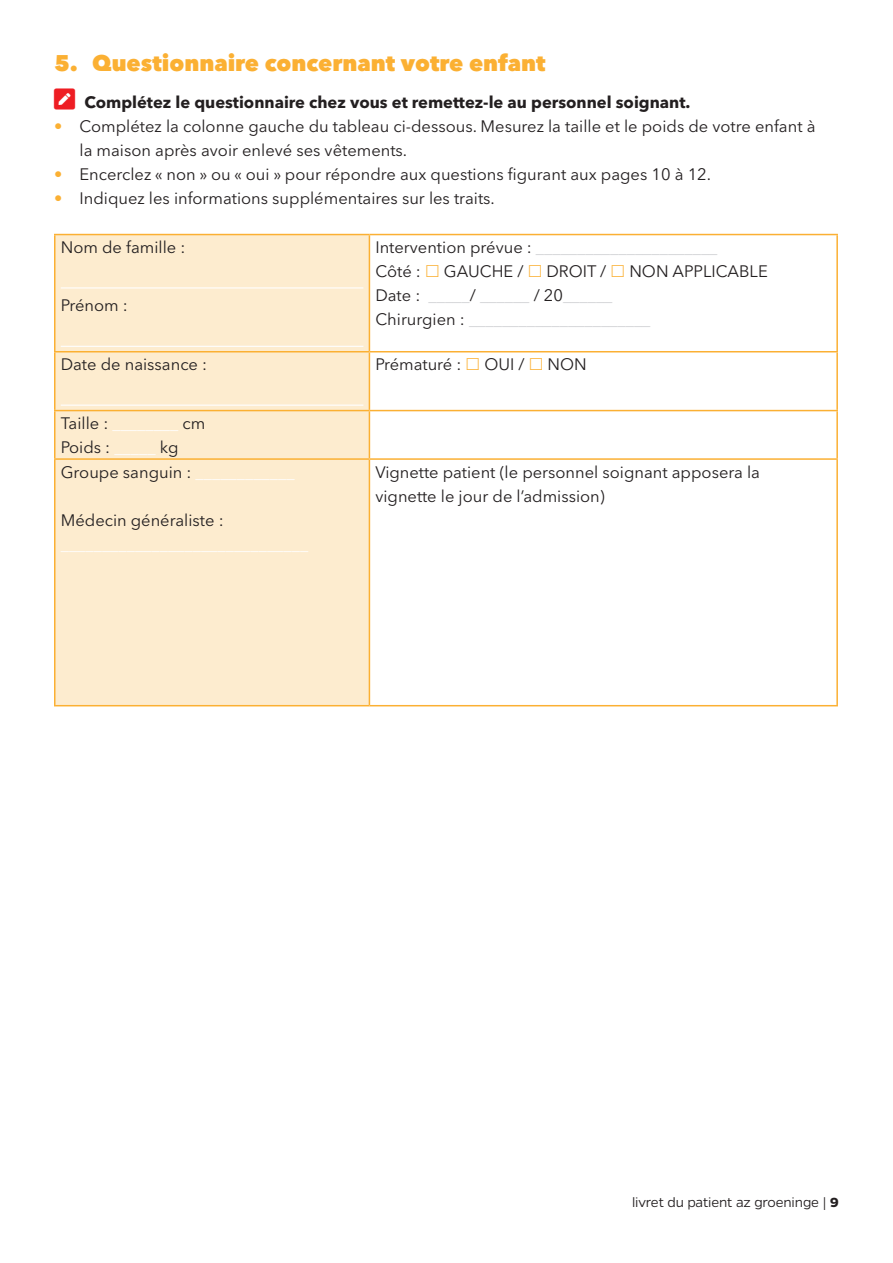
<style>
.page{position:relative;width:893px;height:1263px;background:#fff}
.page>*{position:absolute;margin:0;border:0;box-sizing:border-box;transform-origin:0 0}
.t1{font:800 22.5px "Avenir Next LT Pro";color:#fbb033}
.t2{font:16.5px/24px "Avenir Next LT Pro";color:#231f20}
.t3{font:700 16.5px "Avenir Next LT Pro";color:#231f20}
.t4{font:16.5px/24px "Avenir Next LT Pro";color:#cfd0d2}
.t5{font:16.5px "Avenir Next LT Pro";color:#fff}
.t6{font:300 15px "Gentona";letter-spacing:-.005em;color:#231f20}
.s1{color:#ee1d23}
.s2{color:#fbb033}
.s3{color:#cfd0d2}
.s4{color:#231f20}
.s5{color:#fff}
.s6{font-weight:700}
</style>
<div class="page">
<div style="left:56px;top:235px;width:313px;height:470px;background:#fdeccf"></div>
<hr style="left:54px;top:234px;width:315px;height:1px;background:#fbb033">
<hr style="left:54px;top:235px;width:2px;height:116px;background:#fbb033">
<hr style="left:54px;top:351px;width:315px;height:1px;background:#fbb033">
<hr style="left:54px;top:352px;width:2px;height:58px;background:#fbb033">
<hr style="left:54px;top:410px;width:315px;height:1px;background:#fbb033">
<hr style="left:54px;top:411px;width:2px;height:47px;background:#fbb033">
<hr style="left:54px;top:458px;width:315px;height:2px;background:#fbb033">
<hr style="left:54px;top:460px;width:2px;height:245px;background:#fbb033">
<hr style="left:54px;top:705px;width:315px;height:1px;background:#fbb033">
<hr style="left:369px;top:234px;width:469px;height:1px;background:#fbb033">
<hr style="left:369px;top:235px;width:1px;height:116px;background:#fbb033">
<hr style="left:836px;top:235px;width:2px;height:116px;background:#fbb033">
<hr style="left:369px;top:351px;width:469px;height:1px;background:#fbb033">
<hr style="left:369px;top:352px;width:1px;height:58px;background:#fbb033">
<hr style="left:836px;top:352px;width:2px;height:58px;background:#fbb033">
<hr style="left:369px;top:410px;width:469px;height:1px;background:#fbb033">
<hr style="left:369px;top:411px;width:1px;height:47px;background:#fbb033">
<hr style="left:836px;top:411px;width:2px;height:47px;background:#fbb033">
<hr style="left:369px;top:458px;width:469px;height:2px;background:#fbb033">
<hr style="left:369px;top:460px;width:1px;height:245px;background:#fbb033">
<hr style="left:836px;top:460px;width:2px;height:245px;background:#fbb033">
<hr style="left:369px;top:705px;width:469px;height:1px;background:#fbb033">
<hr style="left:61px;top:287px;width:302px;height:1px;background:#fff">
<hr style="left:61px;top:346px;width:302px;height:1px;background:#fff">
<hr style="left:61px;top:405px;width:302px;height:1px;background:#fff">
<h1 class="t1" style="left:54px;top:49px;width:493px">5. Questionnaire concernant votre enfant</h1>
<p class="t3" style="left:54px;top:92px;width:638px"><span class="s1">■▲❑◆</span> Complétez le questionnaire chez vous et remettez-le au personnel soignant.</p>
<p class="t2" style="left:80px;top:114px;width:737px;text-indent:-26px"><span class="s2">•</span> Complétez la colonne gauche du tableau ci-dessous. Mesurez la taille et le poids de votre enfant à la maison après avoir enlevé ses vêtements.</p>
<p class="t2" style="left:54px;top:162px;width:659px"><span class="s2">•</span> Encerclez « non » ou « oui » pour répondre aux questions figurant aux pages 10 à 12.</p>
<p class="t2" style="left:54px;top:186px;width:442px"><span class="s2">•</span> Indiquez les informations supplémentaires sur les traits.</p>
<p class="t2" style="left:61px;top:235px;width:126px">Nom de famille :</p>
<p class="t2" style="left:375px;top:235px;width:344px">Intervention prévue : <span class="s3">______________________<br></span>Côté :</p>
<p class="t2" style="left:444px;top:259px;width:81px">GAUCHE /</p>
<p class="t2" style="left:546px;top:259px;width:61px">DROIT /</p>
<p class="t2" style="left:629px;top:259px;width:140px">NON APPLICABLE</p>
<p class="t4" style="left:375px;top:283px;width:277px"><span class="s4">Date :</span> _____<span class="s4">/</span> ______ <span class="s4">/ 20</span>______<br><span class="s4">Chirurgien :</span> ______________________</p>
<p class="t2" style="left:61px;top:294px;width:69px">Prénom :</p>
<p class="t2" style="left:61px;top:352px;width:148px">Date de naissance :</p>
<p class="t2" style="left:375px;top:353px;width:88px">Prématuré :</p>
<p class="t2" style="left:484px;top:353px;width:42px">OUI /</p>
<p class="t2" style="left:548px;top:353px;width:41px">NON</p>
<p class="t2" style="left:61px;top:411px;width:235px">Taille : <span class="s5">________</span> cm<br>Poids : <span class="s5">_____</span> kg<br>Groupe sanguin : <span class="s5">____________</span></p>
<p class="t2" style="left:61px;top:508px;width:164px">Médecin généraliste :</p>
<p class="t5" style="left:61px;top:534px;width:249px">______________________________</p>
<p class="t2" style="left:375px;top:460px;width:386px">Vignette patient (le personnel soignant apposera la vignette le jour de l’admission)</p>
<p class="t6" style="left:632px;top:1193px;width:208px">livret du patient az groeninge | <span class="s6">9</span></p>
</div>
